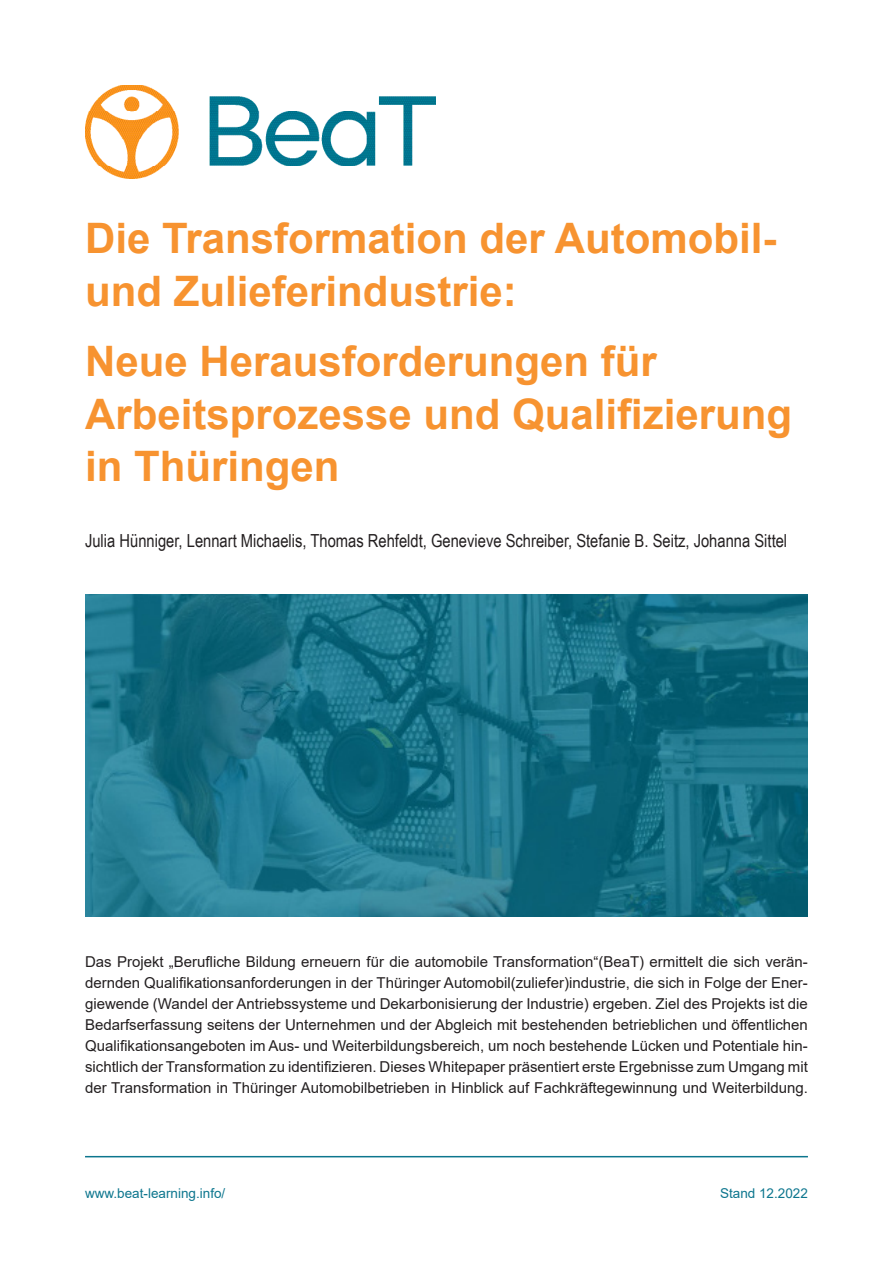
<style>
.page{position:relative;width:893px;height:1263px;background:#fff}
.page>*{position:absolute;margin:0;border:0;box-sizing:border-box;transform-origin:0 0}
.Titel_Whitepapper_28{font:700 42px/52.5px "Arial";color:#f79330}
.Fließtext_10pt{font:18px "Arial Narrow";color:#231f20}
.Kurzbeschreibung_Ein{font:15px/21px "Arial";color:#231f20;text-align:justify}
.Seitenzahl_Kolumne_9{font:13.5px "Arial";color:#0d768e}
</style>
<div class="page">
<img style="left:85px;top:85px;width:351px;height:93px">
<img style="left:85px;top:594px;width:723px;height:322px">
<hr style="left:85px;top:1156px;width:723px;height:1px;background:#0d768e">
<p class="Titel_Whitepapper_28" style="left:85px;top:213px;width:693px">Die Transformation der Automobil&shy;und Zulieferindustrie:</p>
<p class="Titel_Whitepapper_28" style="left:85px;top:336px;width:709px">Neue Herausforderungen für<br>Arbeitsprozesse und Qualifizierung in Thüringen</p>
<p class="Fließtext_10pt" style="left:85px;top:527px;width:704px">Julia Hünniger, Lennart Michaelis, Thomas Rehfeldt, Genevieve Schreiber, Stefanie B. Seitz, Johanna Sittel</p>
<p class="Kurzbeschreibung_Ein" style="left:85px;top:951px;width:724px">Das Projekt „Berufliche Bildung erneuern für die automobile Transformation“(BeaT) ermittelt die sich verän&shy;dernden Qualifikationsanforderungen in der Thüringer Automobil(zuliefer)industrie, die sich in Folge der Ener&shy;giewende (Wandel der Antriebssysteme und Dekarbonisierung der Industrie) ergeben. Ziel des Projekts ist die Bedarfserfassung seitens der Unternehmen und der Abgleich mit bestehenden betrieblichen und öffentlichen Qualifikationsangeboten im Aus- und Weiterbildungsbereich, um noch bestehende Lücken und Potentiale hin&shy;sichtlich der Transformation zu identifizieren. Dieses Whitepaper präsentiert erste Ergebnisse zum Umgang mit der Transformation in Thüringer Automobilbetrieben in Hinblick auf Fachkräftegewinnung und Weiterbildung.</p>
<p class="Seitenzahl_Kolumne_9" style="left:85px;top:1184px;width:142px">www.beat-learning.info/</p>
<p class="Seitenzahl_Kolumne_9" style="left:720px;top:1184px;width:89px">Stand 12.2022</p>
</div>
